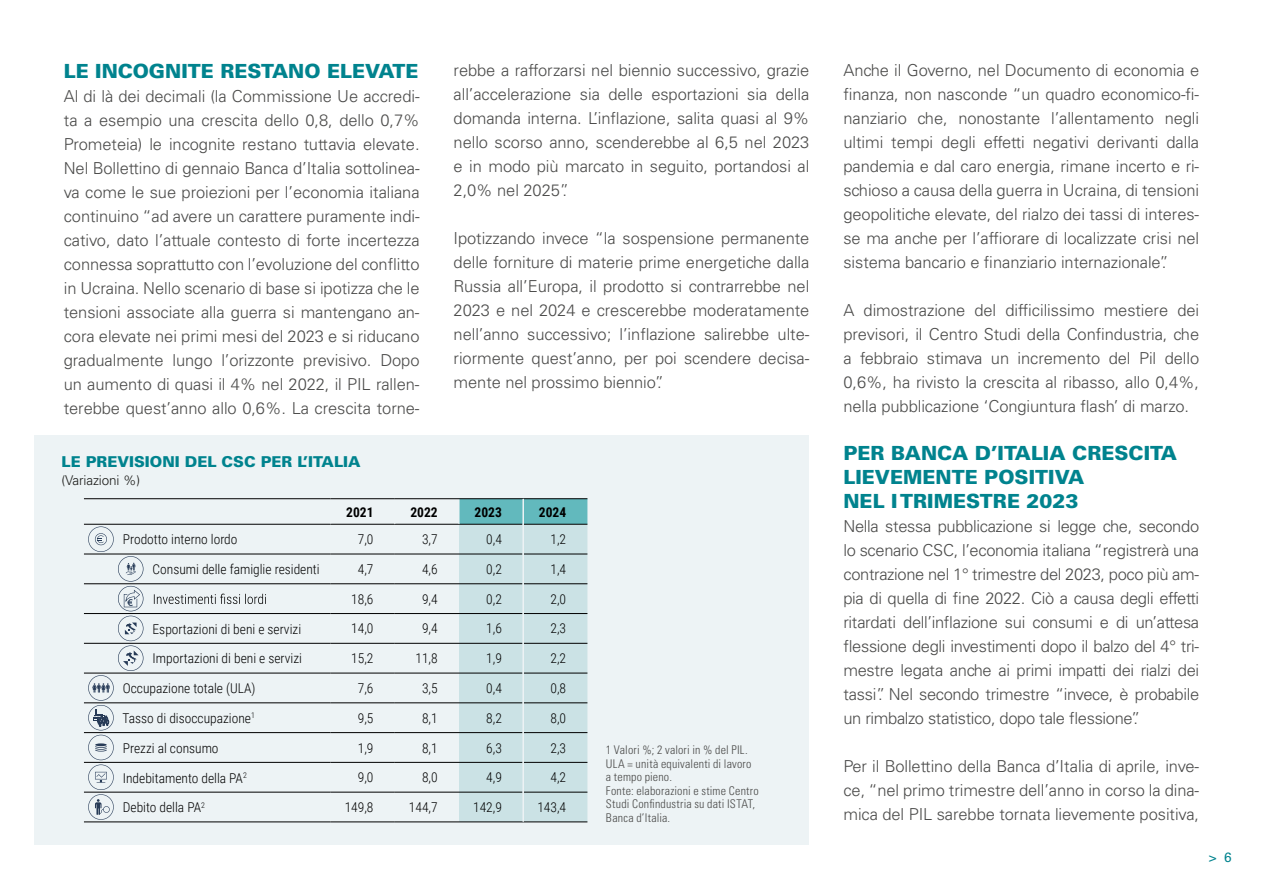
<style>
.page{position:relative;width:1263px;height:893px;background:#fff}
.page>*{position:absolute;margin:0;border:0;box-sizing:border-box;transform-origin:0 0}
.t1{font:900 19.5px/24px "Univers LT Std";color:#00838e}
.t2{font:300 16.5px/24px "Univers LT Std";letter-spacing:-.005em;color:#4b4b4a;text-align:justify}
.t3{font:900 15px "Univers LT Std";color:#00838e}
.t4{font:300 15px "Roboto";color:#000}
.t5{font:300 13.5px "Roboto Condensed";color:#000}
.t6{font:700 13.5px "Roboto Condensed";color:#000}
.t7{font:300 13.5px "Univers LT Std";letter-spacing:-.01em;color:#1d1d1b}
.t8{font:13.5px "Univers LT Std";color:#00838e}
.t9{font:300 condensed 12px/13.5px "Univers LT Std";letter-spacing:.015em;color:#4b4b4a}
</style>
<div class="page">
<div style="left:35px;top:435px;width:774px;height:409px;background:#edf3f5"></div>
<hr style="left:84px;top:822px;width:247px;height:1px;background:#000">
<hr style="left:331px;top:822px;width:64px;height:1px;background:#000">
<hr style="left:395px;top:822px;width:64px;height:1px;background:#000">
<hr style="left:459px;top:822px;width:64px;height:1px;background:#000">
<hr style="left:523px;top:822px;width:64px;height:1px;background:#000">
<hr style="left:459px;top:498px;width:64px;height:1px;background:#000">
<hr style="left:523px;top:498px;width:64px;height:1px;background:#000">
<hr style="left:84px;top:498px;width:247px;height:1px;background:#000">
<hr style="left:331px;top:498px;width:64px;height:1px;background:#000">
<hr style="left:395px;top:498px;width:64px;height:1px;background:#000">
<svg style="left:84px;top:499px;width:503px;height:323px"></svg>
<p class="t1" style="left:64px;top:59px;width:356px">LE INCOGNITE RESTANO ELEVATE</p>
<p class="t2" style="left:64px;top:84px;width:357px">Al di là dei decimali (la Commissione Ue accredi&shy;ta a esempio una crescita dello 0,8, dello 0,7% Prometeia) le incognite restano tuttavia elevate.<br>Nel Bollettino di gennaio Banca d’Italia sottolinea&shy;va come le sue proiezioni per l’economia italiana continuino “ad avere un carattere puramente indi&shy;cativo, dato l’attuale contesto di forte incertezza connessa soprattutto con l’evoluzione del conflitto in Ucraina. Nello scenario di base si ipotizza che le tensioni associate alla guerra si mantengano an&shy;cora elevate nei primi mesi del 2023 e si riducano gradualmente lungo l’orizzonte previsivo. Dopo un aumento di quasi il 4% nel 2022, il PIL rallen&shy;terebbe quest’anno allo 0,6%. La crescita torne-</p>
<p class="t3" style="left:62px;top:452px;width:300px">LE PREVISIONI DEL CSC PER L’ITALIA</p>
<p class="t7" style="left:62px;top:472px;width:80px">(Variazioni %)</p>
<p class="t2" style="left:454px;top:58px;width:357px">rebbe a rafforzarsi nel biennio successivo, grazie all’accelerazione sia delle esportazioni sia della domanda interna. L’inflazione, salita quasi al 9% nello scorso anno, scenderebbe al 6,5 nel 2023 e in modo più marcato in seguito, portandosi al 2,0% nel 2025”.</p>
<p class="t2" style="left:454px;top:226px;width:357px">Ipotizzando invece “la sospensione permanente delle forniture di materie prime energetiche dalla Russia all’Europa, il prodotto si contrarrebbe nel 2023 e nel 2024 e crescerebbe moderatamente nell’anno successivo; l’inflazione salirebbe ulte&shy;riormente quest’anno, per poi scendere decisa&shy;mente nel prossimo biennio”.</p>
<p class="t6" style="left:346px;top:502px;width:29px">2021</p>
<p class="t6" style="left:410px;top:502px;width:29px">2022</p>
<p class="t6" style="left:475px;top:502px;width:29px">2023</p>
<p class="t6" style="left:539px;top:502px;width:29px">2024</p>
<p class="t5" style="left:123px;top:530px;width:116px">Prodotto interno lordo</p>
<p class="t5" style="left:358px;top:530px;width:17px">7,0</p>
<p class="t5" style="left:422px;top:530px;width:17px">3,7</p>
<p class="t5" style="left:486px;top:530px;width:17px">0,4</p>
<p class="t5" style="left:550px;top:530px;width:17px">1,2</p>
<p class="t5" style="left:153px;top:560px;width:169px">Consumi delle famiglie residenti</p>
<p class="t5" style="left:358px;top:560px;width:17px">4,7</p>
<p class="t5" style="left:422px;top:560px;width:17px">4,6</p>
<p class="t5" style="left:486px;top:560px;width:17px">0,2</p>
<p class="t5" style="left:550px;top:560px;width:17px">1,4</p>
<p class="t5" style="left:351px;top:589px;width:24px">18,6</p>
<p class="t5" style="left:422px;top:589px;width:17px">9,4</p>
<p class="t5" style="left:486px;top:589px;width:17px">0,2</p>
<p class="t5" style="left:550px;top:589px;width:17px">2,0</p>
<p class="t5" style="left:153px;top:619px;width:150px">Esportazioni di beni e servizi</p>
<p class="t5" style="left:351px;top:619px;width:24px">14,0</p>
<p class="t5" style="left:422px;top:619px;width:17px">9,4</p>
<p class="t5" style="left:486px;top:619px;width:17px">1,6</p>
<p class="t5" style="left:550px;top:619px;width:17px">2,3</p>
<p class="t5" style="left:153px;top:649px;width:151px">Importazioni di beni e servizi</p>
<p class="t5" style="left:351px;top:649px;width:24px">15,2</p>
<p class="t5" style="left:415px;top:649px;width:24px">11,8</p>
<p class="t5" style="left:486px;top:649px;width:17px">1,9</p>
<p class="t5" style="left:550px;top:649px;width:17px">2,2</p>
<p class="t5" style="left:123px;top:679px;width:134px">Occupazione totale (ULA)</p>
<p class="t5" style="left:358px;top:679px;width:17px">7,6</p>
<p class="t5" style="left:422px;top:679px;width:17px">3,5</p>
<p class="t5" style="left:486px;top:679px;width:17px">0,4</p>
<p class="t5" style="left:550px;top:679px;width:17px">0,8</p>
<p class="t5" style="left:123px;top:709px;width:134px">Tasso di disoccupazione<sup>1</sup></p>
<p class="t5" style="left:358px;top:708px;width:17px">9,5</p>
<p class="t5" style="left:422px;top:708px;width:17px">8,1</p>
<p class="t5" style="left:486px;top:708px;width:17px">8,2</p>
<p class="t5" style="left:550px;top:708px;width:17px">8,0</p>
<p class="t5" style="left:123px;top:738px;width:97px">Prezzi al consumo</p>
<p class="t5" style="left:358px;top:738px;width:17px">1,9</p>
<p class="t5" style="left:422px;top:738px;width:17px">8,1</p>
<p class="t5" style="left:486px;top:738px;width:17px">6,3</p>
<p class="t5" style="left:550px;top:738px;width:17px">2,3</p>
<p class="t5" style="left:123px;top:768px;width:126px">Indebitamento della PA<sup>2</sup></p>
<p class="t5" style="left:358px;top:768px;width:17px">9,0</p>
<p class="t5" style="left:422px;top:768px;width:17px">8,0</p>
<p class="t5" style="left:486px;top:768px;width:17px">4,9</p>
<p class="t5" style="left:550px;top:768px;width:17px">4,2</p>
<p class="t5" style="left:123px;top:798px;width:84px">Debito della PA<sup>2</sup></p>
<p class="t5" style="left:345px;top:798px;width:30px">149,8</p>
<p class="t5" style="left:409px;top:798px;width:30px">144,7</p>
<p class="t5" style="left:473px;top:798px;width:30px">142,9</p>
<p class="t5" style="left:537px;top:798px;width:30px">143,4</p>
<p class="t9" style="left:606px;top:743px;width:154px">1 Valori %; 2 valori in % del PIL.<br>ULA = unità equivalenti di lavoro a tempo pieno.<br>Fonte: elaborazioni e stime Centro<br>Studi Confindustria su dati ISTAT,<br>Banca d’Italia.</p>
<p class="t2" style="left:843px;top:58px;width:357px">Anche il Governo, nel Documento di economia e finanza, non nasconde “un quadro economico-fi&shy;nanziario che, nonostante l’allentamento negli ultimi tempi degli effetti negativi derivanti dalla pandemia e dal caro energia, rimane incerto e ri&shy;schioso a causa della guerra in Ucraina, di tensioni geopolitiche elevate, del rialzo dei tassi di interes&shy;se ma anche per l’affiorare di localizzate crisi nel sistema bancario e finanziario internazionale”.</p>
<p class="t2" style="left:843px;top:298px;width:357px">A dimostrazione del difficilissimo mestiere dei previsori, il Centro Studi della Confindustria, che a febbraio stimava un incremento del Pil dello 0,6%, ha rivisto la crescita al ribasso, allo 0,4%, nella pubblicazione ‘Congiuntura flash’ di marzo.</p>
<p class="t1" style="left:843px;top:441px;width:335px">PER BANCA D’ITALIA CRESCITA<br>LIEVEMENTE POSITIVA<br>NEL I TRIMESTRE 2023</p>
<p class="t2" style="left:843px;top:514px;width:357px">Nella stessa pubblicazione si legge che, secondo lo scenario CSC, l’economia italiana “registrerà una contrazione nel 1° trimestre del 2023, poco più am&shy;pia di quella di fine 2022. Ciò a causa degli effetti ritardati dell’inflazione sui consumi e di un’attesa flessione degli investimenti dopo il balzo del 4° tri&shy;mestre legata anche ai primi impatti dei rialzi dei tassi”. Nel secondo trimestre “invece, è probabile un rimbalzo statistico, dopo tale flessione”.</p>
<p class="t2" style="left:843px;top:754px;width:357px">Per il Bollettino della Banca d’Italia di aprile, inve&shy;ce, “nel primo trimestre dell’anno in corso la dina&shy;mica del PIL sarebbe tornata lievemente positiva,</p>
<p class="t4" style="left:841px;top:665px;width:6px">-</p>
<p class="t8" style="left:1209px;top:849px;width:24px">&gt; 6</p>
</div>
